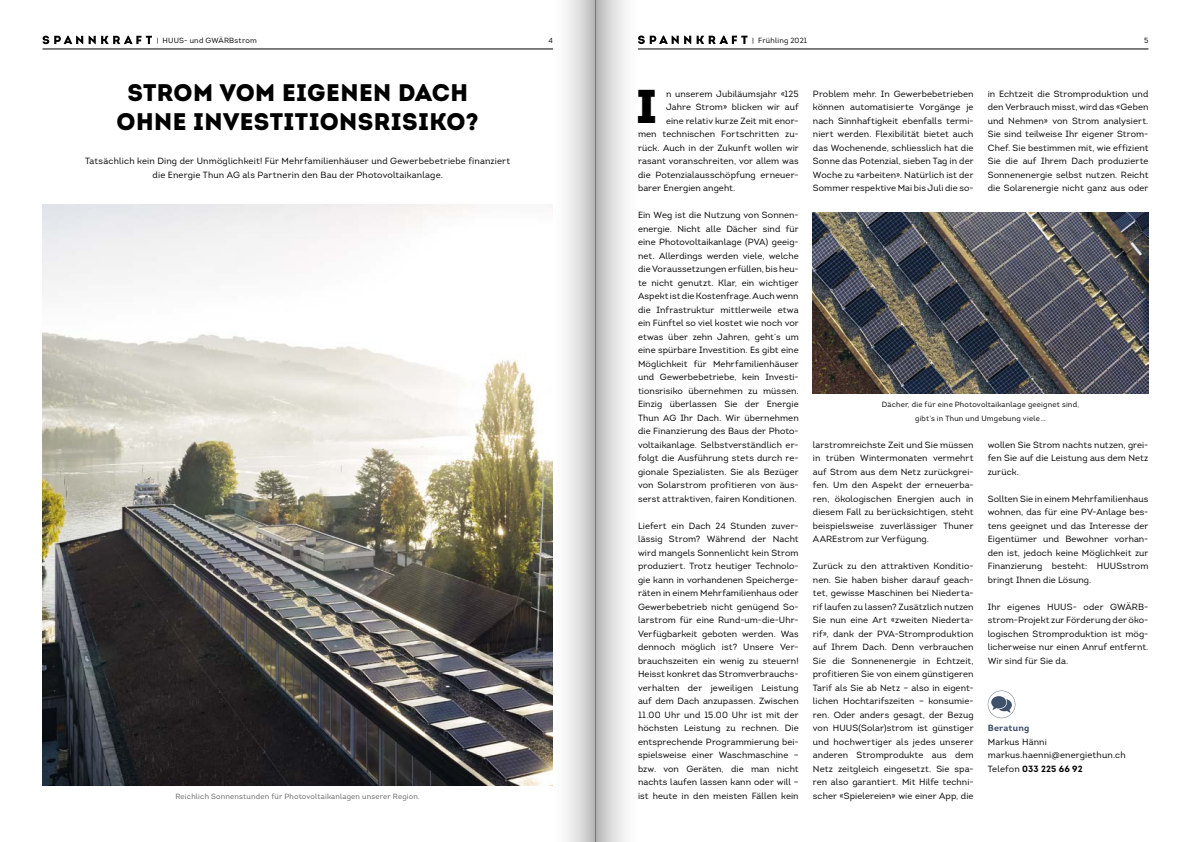
<style>
.page{position:relative;width:1191px;height:842px;background:#fff}
.page>*{position:absolute;margin:0;border:0;box-sizing:border-box;transform-origin:0 0}
.t1{font:900 47.4px "Intro";color:#000}
.t2{font:900 24px/28.8px "Intro";letter-spacing:.015em;color:#000;text-align:center}
.t3{font:9px/13.5px "Intro";letter-spacing:.01em;color:#000;text-align:justify}
.t4{font:700 9px "Intro";letter-spacing:.02em;color:#40516c}
.t5{font:7.5px/13.5px "Intro";letter-spacing:.025em;color:#000;text-align:center}
.t6{font:7.5px "Intro";letter-spacing:.025em;color:#636363}
.s1{font-weight:700}
</style>
<div class="page">
<img style="left:43px;top:205px;width:510px;height:580px">
<img style="left:813px;top:212px;width:335px;height:182px">
<svg style="left:43px;top:36px;width:40px;height:8px"></svg>
<svg style="left:89px;top:36px;width:63px;height:8px"></svg>
<svg style="left:638px;top:36px;width:109px;height:8px"></svg>
<hr style="left:638px;top:49px;width:510px;height:1px;background:#000">
<hr style="left:43px;top:49px;width:510px;height:1px;background:#000">
<svg style="left:987px;top:691px;width:28px;height:27px"></svg>
<div style="left:553px;top:0;width:42px;height:842px;background:linear-gradient(to right,#fff,#c2c2c2)"></div>
<div style="left:595px;top:0;width:42px;height:842px;background:linear-gradient(to right,#bababa,#fff)"></div>
<p class="t5" style="left:157px;top:33px;width:101px">| HUUS- und GWÄRBstrom</p>
<p class="t5" style="left:752px;top:33px;width:56px">| Frühling 2021</p>
<h2 class="t2" style="left:117px;top:78px;width:364px">STROM VOM EIGENEN DACH<br>OHNE INVESTITIONSRISIKO?</h2>
<p class="t3" style="left:85px;top:154px;width:427px;text-align:center">Tatsächlich kein Ding der Unmöglichkeit! Für Mehrfamilienhäuser und Gewerbebetriebe finanziert die Energie Thun AG als Partnerin den Bau der Photovoltaikanlage.</p>
<p class="t5" style="left:548px;top:33px;width:6px">4</p>
<p class="t5" style="left:1144px;top:33px;width:6px">5</p>
<p class="t3" style="left:666px;top:87px;width:134px">n unserem Jubiläumsjahr «125</p>
<p class="t3" style="left:666px;top:100px;width:134px">Jahre Strom» blicken wir auf</p>
<p class="t3" style="left:666px;top:114px;width:134px">eine relativ kurze Zeit mit enor-</p>
<p class="t3" style="left:638px;top:127px;width:162px">men technischen Fortschritten zu-</p>
<p class="t3" style="left:638px;top:141px;width:162px">rück. Auch in der Zukunft wollen wir</p>
<p class="t3" style="left:638px;top:154px;width:162px">rasant voranschreiten, vor allem was</p>
<p class="t3" style="left:638px;top:168px;width:162px">die Potenzialausschöpfung erneuer-</p>
<p class="t3" style="left:638px;top:181px;width:99px">barer Energien angeht.</p>
<p class="t3" style="left:638px;top:208px;width:162px">Ein Weg ist die Nutzung von Sonnen&shy;energie. Nicht alle Dächer sind für eine Photovoltaikanlage (PVA) geeig&shy;net. Allerdings werden viele, welche die Voraussetzungen erfüllen, bis heu&shy;te nicht genutzt. Klar, ein wichtiger Aspekt ist die Kostenfrage. Auch wenn die Infrastruktur mittlerweile etwa ein Fünftel so viel kostet wie noch vor etwas über zehn Jahren, geht’s um eine spürbare Investition. Es gibt eine Möglichkeit für Mehrfamilienhäuser und Gewerbebetriebe, kein Investi&shy;tionsrisiko übernehmen zu müssen.<br>Einzig überlassen Sie der Energie Thun AG Ihr Dach. Wir übernehmen die Finanzierung des Baus der Photo&shy;voltaikanlage. Selbstverständlich er&shy;folgt die Ausführung stets durch re&shy;gionale Spezialisten. Sie als Bezüger von Solarstrom profitieren von äus&shy;serst attraktiven, fairen Konditionen.</p>
<p class="t3" style="left:638px;top:519px;width:162px">Liefert ein Dach 24 Stunden zuver&shy;lässig Strom? Während der Nacht wird mangels Sonnenlicht kein Strom produziert. Trotz heutiger Technolo&shy;gie kann in vorhandenen Speicherge&shy;räten in einem Mehrfamilienhaus oder Gewerbebetrieb nicht genügend So&shy;larstrom für eine Rund-um-die-Uhr-Verfügbarkeit geboten werden. Was dennoch möglich ist? Unsere Ver&shy;brauchszeiten ein wenig zu steuern!<br>Heisst konkret das Stromverbrauchs&shy;verhalten der jeweiligen Leistung auf dem Dach anzupassen. Zwischen 11.00 Uhr und 15.00 Uhr ist mit der höchsten Leistung zu rechnen. Die entsprechende Programmierung bei&shy;spielsweise einer Waschmaschine – bzw. von Geräten, die man nicht nachts laufen lassen kann oder will – ist heute in den meisten Fällen kein</p>
<p class="t3" style="left:813px;top:87px;width:162px">Problem mehr. In Gewerbebetrieben können automatisierte Vorgänge je nach Sinnhaftigkeit ebenfalls termi&shy;niert werden. Flexibilität bietet auch das Wochenende, schliesslich hat die Sonne das Potenzial, sieben Tag in der Woche zu «arbeiten». Natürlich ist der Sommer respektive Mai bis Juli die so-</p>
<p class="t3" style="left:987px;top:87px;width:162px">in Echtzeit die Stromproduktion und den Verbrauch misst, wird das «Geben und Nehmen» von Strom analysiert.<br>Sie sind teilweise Ihr eigener Strom-Chef. Sie bestimmen mit, wie effizient Sie die auf Ihrem Dach produzierte Sonnenenergie selbst nutzen. Reicht die Solarenergie nicht ganz aus oder</p>
<h1 class="t1" style="left:636px;top:76px;width:23px">I</h1>
<p class="t5" style="left:882px;top:398px;width:199px">Dächer, die für eine Photovoltaikanlage geeignet sind, gibt’s in Thun und Umgebung viele…</p>
<p class="t3" style="left:813px;top:438px;width:162px">larstromreichste Zeit und Sie müssen in trüben Wintermonaten vermehrt auf Strom aus dem Netz zurückgrei&shy;fen. Um den Aspekt der erneuerba&shy;ren, ökologischen Energien auch in diesem Fall zu berücksichtigen, steht beispielsweise zuverlässiger Thuner AAREstrom zur Verfügung.</p>
<p class="t3" style="left:813px;top:559px;width:162px">Zurück zu den attraktiven Konditio&shy;nen. Sie haben bisher darauf geach&shy;tet, gewisse Maschinen bei Niederta&shy;rif laufen zu lassen? Zusätzlich nutzen Sie nun eine Art «zweiten Niederta&shy;rif», dank der PVA-Stromproduktion auf Ihrem Dach. Denn verbrauchen Sie die Sonnenenergie in Echtzeit, profitieren Sie von einem günstigeren Tarif als Sie ab Netz – also in eigent&shy;lichen Hochtarifszeiten – konsumie&shy;ren. Oder anders gesagt, der Bezug von HUUS(Solar)strom ist günstiger und hochwertiger als jedes unserer anderen Stromprodukte aus dem Netz zeitgleich eingesetzt. Sie spa&shy;ren also garantiert. Mit Hilfe techni&shy;scher «Spielereien» wie einer App, die</p>
<p class="t3" style="left:987px;top:438px;width:162px">wollen Sie Strom nachts nutzen, grei&shy;fen Sie auf die Leistung aus dem Netz zurück.</p>
<p class="t3" style="left:987px;top:492px;width:162px">Sollten Sie in einem Mehrfamilienhaus wohnen, das für eine PV-Anlage bes&shy;tens geeignet und das Interesse der Eigentümer und Bewohner vorhan&shy;den ist, jedoch keine Möglichkeit zur Finanzierung besteht: HUUSstrom bringt Ihnen die Lösung.</p>
<p class="t3" style="left:987px;top:600px;width:162px">Ihr eigenes HUUS- oder GWÄRB&shy;strom-Projekt zur Förderung der öko&shy;logischen Stromproduktion ist mög&shy;licherweise nur einen Anruf entfernt.<br>Wir sind für Sie da.</p>
<p class="t4" style="left:987px;top:722px;width:43px">Beratung</p>
<p class="t3" style="left:987px;top:735px;width:139px;text-align:left">Markus Hänni markus.haenni@energiethun.ch<br>Telefon <span class="s1">033 225 66 92</span></p>
<p class="t6" style="left:175px;top:791px;width:246px">Reichlich Sonnenstunden für Photovoltaikanlagen unserer Region.</p>
</div>
